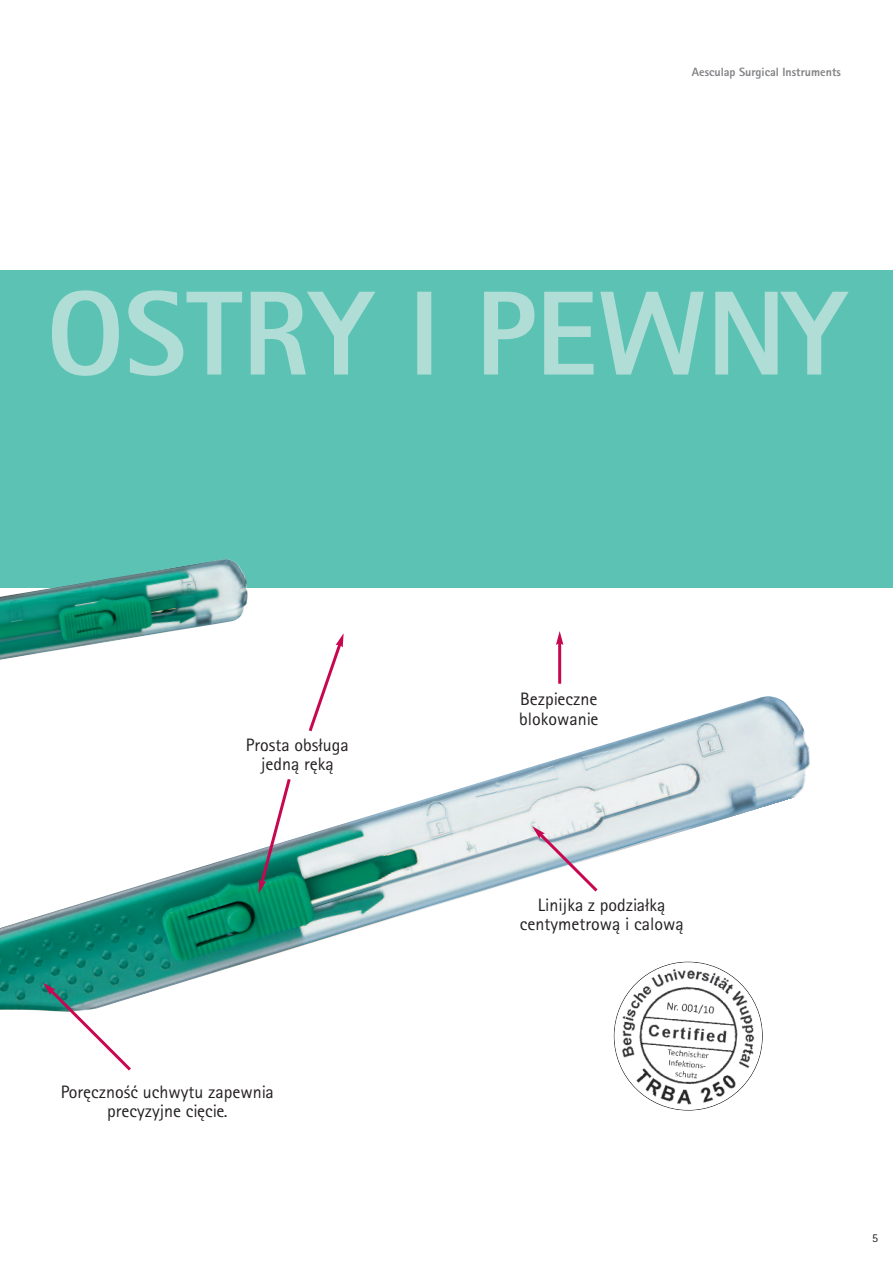
<style>
.page{position:relative;width:893px;height:1263px;background:#fff}
.page>*{position:absolute;margin:0;border:0;box-sizing:border-box;transform-origin:0 0}
.t1{font:18px/19.5px "Rotis Sans Serif";color:#231f20;text-align:center}
.t2{font:700 12px "Rotis Sans Serif";color:#808285}
.t3{font:12px "Rotis Sans Serif";color:#231f20}
</style>
<div class="page">
<div style="left:0;top:270px;width:893px;height:318px;background:#5cc3b4"></div>
<img style="left:0;top:696px;width:810px;height:342px">
<svg style="left:532px;top:826px;width:69px;height:69px"></svg>
<img style="left:0;top:559px;width:248px;height:101px">
<svg style="left:43px;top:982px;width:91px;height:89px"></svg>
<svg style="left:258px;top:776px;width:35px;height:117px"></svg>
<svg style="left:306px;top:633px;width:38px;height:102px"></svg>
<hr style="left:558px;top:642px;width:3px;height:42px;background:#c70851">
<svg style="left:556px;top:631px;width:7px;height:14px"></svg>
<svg style="left:52px;top:290px;width:797px;height:86px"></svg>
<img style="left:615px;top:962px;width:147px;height:148px">
<p class="t2" style="left:692px;top:65px;width:151px">Aesculap Surgical Instruments</p>
<p class="t1" style="left:246px;top:735px;width:104px">Prosta obsługa jedną ręką</p>
<p class="t1" style="left:61px;top:1082px;width:214px">Poręczność uchwytu zapewnia precyzyjne cięcie.</p>
<p class="t1" style="left:519px;top:689px;width:81px;text-align:left">Bezpieczne blokowanie</p>
<p class="t1" style="left:520px;top:895px;width:165px">Linijka z podziałką centymetrową i calową</p>
<p class="t3" style="left:872px;top:1230px;width:7px">5</p>
</div>
